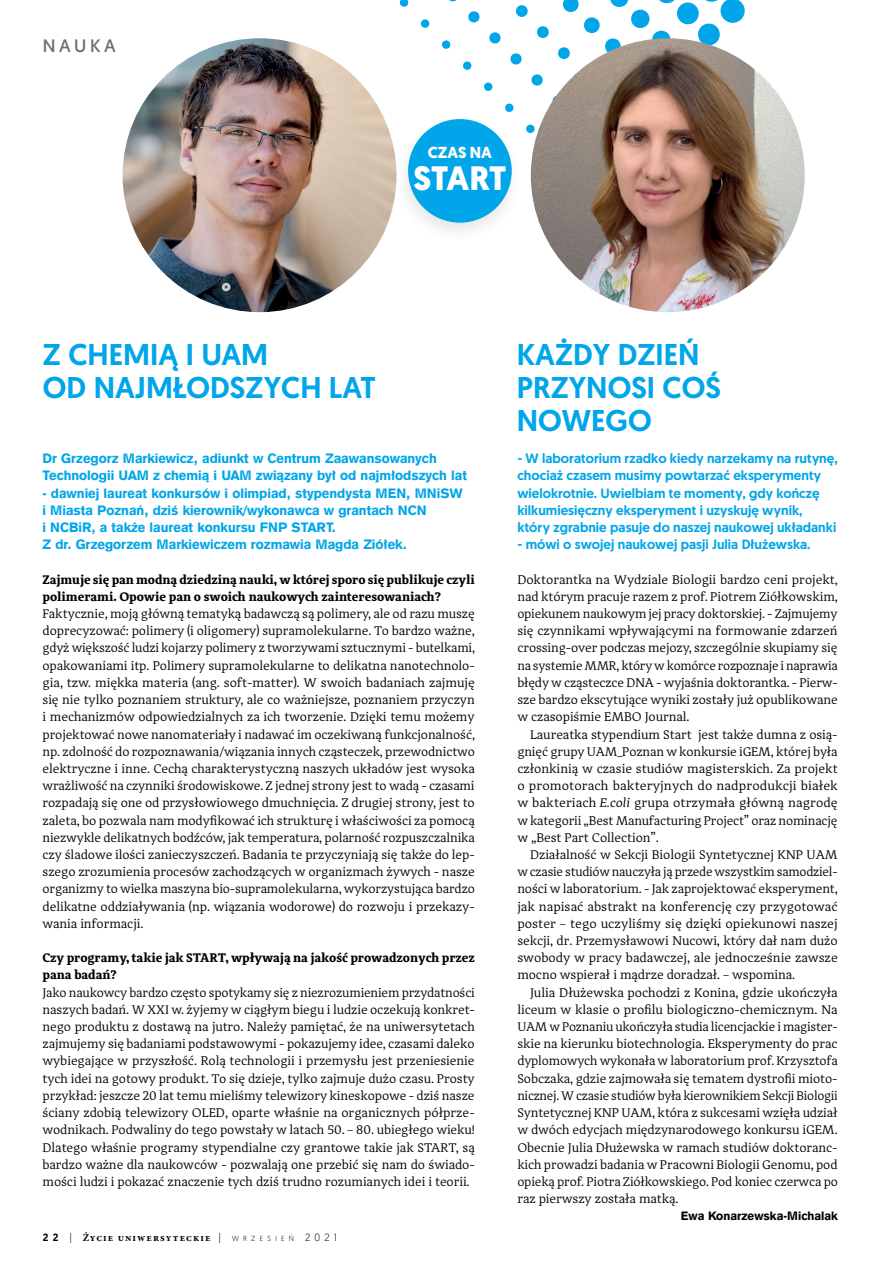
<style>
.page{position:relative;width:893px;height:1263px;background:#fff}
.page>*{position:absolute;margin:0;border:0;box-sizing:border-box;transform-origin:0 0}
.t1{font:700 33.75px "Geomanist";color:#fff}
.t2{font:500 30px/33px "Geomanist";color:#00a6e9}
.t3{font:18px "Geomanist";letter-spacing:.2em;color:#6d6e71}
.t4{font:700 15.9px "Geomanist";color:#fff}
.t5{font:13.5px/17.2px "Gothic 725 Blk EU";color:#00a6e9}
.t6{font:500 13.5px/17.2px "Geomanist";color:#00a6e9}
.t7{font:12.9px/17.2px "Adagio Serif";letter-spacing:-.01em;color:#000;text-align:justify}
.t8{font:700 12.9px/17.2px "Adagio Serif";letter-spacing:-.01em;color:#000}
.t9{font:12px "Gothic 725 Blk EU";color:#000}
.t10{font:700 10.5px "Minion Pro";letter-spacing:.1em;color:#000}
.s1{font-family:"Geomanist";font-weight:500}
.s2{font-family:"Geomanist";font-weight:300}
.s3{font-family:"Geomanist";font-weight:300;font-size:7.35px}
.s4{font-style:italic}
</style>
<div class="page">
<svg style="left:399px;top:0;width:10px;height:7px"></svg>
<svg style="left:421px;top:19px;width:9px;height:9px"></svg>
<svg style="left:442px;top:0;width:303px;height:154px"></svg>
<img style="left:123px;top:38px;width:273px;height:274px;border-radius:137px">
<img style="left:531px;top:38px;width:274px;height:274px;border-radius:137px">
<div style="left:393px;top:113px;width:131px;height:132px;background:#000;opacity:.1"></div>
<div style="left:408px;top:119px;width:104px;height:104px;background:#00a6e9;border-radius:50%"></div>
<h3 class="t3" style="left:43px;top:34px;width:74px">NAUKA</h3>
<p class="t4" style="left:428px;top:142px;width:66px">CZAS NA</p>
<h1 class="t1" style="left:413px;top:155px;width:38px">START</h1>
<h2 class="t2" style="left:43px;top:338px;width:227px">Z chemią i UAM od najm</h2>
<h2 class="t2" style="left:173px;top:371px;width:204px">łodszych lat</h2>
<p class="t5" style="left:43px;top:451px;width:426px">Dr Grzegorz Markiewicz, adiunkt w Centrum Zaawansowanych<br>Technologii UAM z chemią i UAM związany był od najmłodszych lat</p>
<p class="t5" style="left:43px;top:485px;width:422px">- dawniej laureat konkursów i olimpiad, stypendysta MEN, MNiSW i Miasta Poznań, dziś kierownik/wykonawca w grantach NCN<br>i NCBiR, a także laureat konkursu FNP START</p>
<p class="t5" style="left:43px;top:519px;width:366px;text-indent:289px">.<br>Z dr. Grzegorzem Markiewiczem rozmawia Magda Ziółek.</p>
<p class="t8" style="left:43px;top:571px;width:434px">Zajmuje się pan modną dziedziną nauki, w której sporo się publikuje czyli polimerami. Opowie pan o swoich naukowych zainteresowaniach?</p>
<p class="t7" style="left:43px;top:605px;width:434px">Faktycznie, moją główną tematyką badawczą są polimery, ale od razu muszę doprecyzować: polimery (i oligomery) supramolekularne. To bardzo ważne, gdyż większość ludzi kojarzy polimery z tworzywami sztucznymi - butelkami, opakowaniami itp. Polimery supramolekularne to delikatna nanotechnolo&shy;gia, tzw. miękka materia (ang. soft-matter). W swoich badaniach zajmuję się nie tylko poznaniem struktury, ale co ważniejsze, poznaniem przyczyn i mechanizmów odpowiedzialnych za ich tworzenie. Dzięki temu możemy projektować nowe nanomateriały i nadawać im oczekiwaną funkcjonalność, np. zdolność do rozpoznawania/wiązania innych cząsteczek, przewodnictwo elektryczne i inne. Cechą charakterystyczną naszych układów jest wysoka wrażliwość na czynniki środowiskowe. Z jednej strony jest to wadą - czasami rozpadają się one od przysłowiowego dmuchnięcia. Z drugiej strony, jest to zaleta, bo pozwala nam modyfikować ich strukturę i właściwości za pomocą niezwykle delikatnych bodźców, jak temperatura, polarność rozpuszczalnika czy śladowe ilości zanieczyszczeń. Badania te przyczyniają się także do lep&shy;szego zrozumienia procesów zachodzących w organizmach żywych - nasze organizmy to wielka maszyna bio-supramolekularna, wykorzystująca bardzo delikatne oddziaływania (np. wiązania wodorowe) do rozwoju i przekazy&shy;wania informacji.</p>
<p class="t8" style="left:43px;top:949px;width:434px">Czy programy, takie jak START, wpływają na jakość prowadzonych przez pana badań?</p>
<p class="t7" style="left:43px;top:984px;width:434px">Jako naukowcy bardzo często spotykamy się z niezrozumieniem przydatności naszych badań. W XXI w. żyjemy w ciągłym biegu i ludzie oczekują konkret&shy;nego produktu z dostawą na jutro. Należy pamiętać, że na uniwersytetach zajmujemy się badaniami podstawowymi - pokazujemy idee, czasami daleko wybiegające w przyszłość. Rolą technologii i przemysłu jest przeniesienie tych idei na gotowy produkt. To się dzieje, tylko zajmuje dużo czasu. Prosty przykład: jeszcze 20 lat temu mieliśmy telewizory kineskopowe - dziś nasze ściany zdobią telewizory OLED, oparte właśnie na organicznych półprze&shy;wodnikach. Podwaliny do tego powstały w latach 50. – 80. ubiegłego wieku!<br>Dlatego właśnie programy stypendialne czy grantowe takie jak START, są bardzo ważne dla naukowców - pozwalają one przebić się nam do świado&shy;mości ludzi i pokazać znaczenie tych dziś trudno rozumianych idei i teorii.</p>
<p class="t10" style="left:43px;top:1230px;width:295px"><span class="s1">2 2</span> <span class="s2">|</span> Życie uniwersyteckie <span class="s2">|</span> <span class="s3">W R Z E S I E Ń</span> <span class="s2">2 0 2 1</span></p>
<h2 class="t2" style="left:517px;top:338px;width:206px">Każdy dzień przynosi coś nowego</h2>
<p class="t6" style="left:517px;top:450px;width:322px">- W laboratorium rzadko kiedy narzekamy na rutynę, chociaż czasem musimy powtarzać eksperymenty wielokrotnie. Uwielbiam te momenty, gdy kończę kilkumiesięczny eksperyment i uzyskuję wynik, który zgrabnie pasuje do naszej naukowej układanki</p>
<p class="t6" style="left:517px;top:536px;width:295px">- mówi o swojej naukowej pasji Julia Dłużewska.</p>
<p class="t7" style="left:517px;top:571px;width:322px">Doktorantka na Wydziale Biologii bardzo ceni projekt, nad którym pracuje razem z prof. Piotrem Ziółkowskim, opiekunem naukowym jej pracy doktorskiej. - Zajmujemy się czynnikami wpływającymi na formowanie zdarzeń crossing-over podczas mejozy, szczególnie skupiamy się na systemie MMR, który w komórce rozpoznaje i naprawia błędy w cząsteczce DNA - wyjaśnia doktorantka. - Pierw&shy;sze bardzo ekscytujące wyniki zostały już opublikowane w czasopiśmie EMBO Journal.</p>
<p class="t7" style="left:517px;top:726px;width:322px;text-indent:13px">Laureatka stypendium Start jest także dumna z osią&shy;gnięć grupy UAM_Poznan w konkursie iGEM, której była członkinią w czasie studiów magisterskich. Za projekt o promotorach bakteryjnych do nadprodukcji białek w bakteriach <span class="s4">E.coli</span> grupa otrzymała główną nagrodę w kategorii „Best Manufacturing Project” oraz nominację w „Best Part Collection”.</p>
<p class="t7" style="left:517px;top:846px;width:322px;text-indent:13px">Działalność w Sekcji Biologii Syntetycznej KNP UAM w czasie studiów nauczyła ją przede wszystkim samodziel&shy;ności w laboratorium. - Jak zaprojektować eksperyment, jak napisać abstrakt na konferencję czy przygotować poster – tego uczyliśmy się dzięki opiekunowi naszej sekcji, dr. Przemysławowi Nucowi, który dał nam dużo swobody w pracy badawczej, ale jednocześnie zawsze mocno wspierał i mądrze doradzał. – wspomina.</p>
<p class="t7" style="left:517px;top:984px;width:322px;text-indent:13px">Julia Dłużewska pochodzi z Konina, gdzie ukończyła liceum w klasie o profilu biologiczno-chemicznym. Na UAM w Poznaniu ukończyła studia licencjackie i magister&shy;skie na kierunku biotechnologia. Eksperymenty do prac dyplomowych wykonała w laboratorium prof. Krzysztofa Sobczaka, gdzie zajmowała się tematem dystrofii mioto&shy;nicznej. W czasie studiów była kierownikiem Sekcji Biologii Syntetycznej KNP UAM, która z sukcesami wzięła udział w dwóch edycjach międzynarodowego konkursu iGEM.<br>Obecnie Julia Dłużewska w ramach studiów doktoranc&shy;kich prowadzi badania w Pracowni Biologii Genomu, pod opieką prof. Piotra Ziółkowskiego. Pod koniec czerwca po raz pierwszy została matką.</p>
<p class="t9" style="left:681px;top:1209px;width:158px">Ewa Konarzewska-Michalak</p>
</div>
